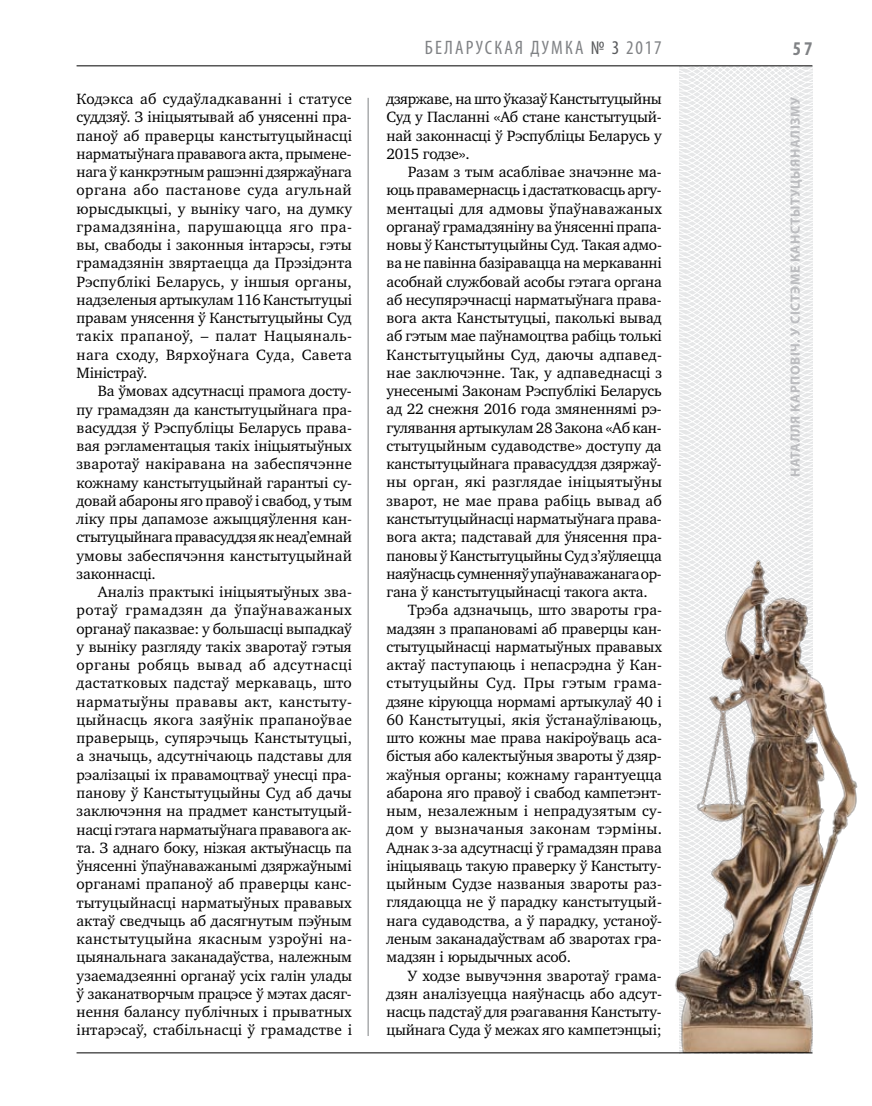
<style>
.page{position:relative;width:872px;height:1106px;background:#fff}
.page>*{position:absolute;margin:0;border:0;box-sizing:border-box;transform-origin:0 0}
.t1{font:condensed 19.5px "Myriad Pro";letter-spacing:.105em;color:#808285}
.t2{font:700 condensed 19.5px "Myriad Pro";color:#808285}
.t3{font:15.3px/18.3px "Charter C";letter-spacing:-.01em;color:#000;text-align:justify}
.t4{font:15.3px "Charter C";letter-spacing:.01em;color:#000}
.t5{font:15.3px "Charter C";letter-spacing:.02em;color:#000}
.t6{font:15.3px "Charter C";letter-spacing:-.03em;color:#000}
.t7{font:15.3px "Charter C";letter-spacing:.015em;color:#000}
.t8{font:700 13.5px "Myriad Pro";letter-spacing:.04em;color:#bcbdc0}
.s1{color:#58595b}
</style>
<div class="page">
<hr style="left:368px;top:98px;width:1px;height:938px;background:#808285">
<svg style="left:621px;top:65px;width:192px;height:989px"></svg>
<hr style="left:77px;top:65px;width:735px;height:1px;background:#000">
<img style="left:667px;top:538px;width:191px;height:514px">
<hr style="left:77px;top:1052px;width:735px;height:1px;background:#000">
<p class="t3" style="left:77px;top:90px;width:277px">Кодэкса аб судаўладкаванні і статусе суддзяў. З ініцыятывай аб унясенні пра&shy;паноў аб праверцы канстытуцыйнасці нарматыўнага прававога акта, прымене&shy;нага ў канкрэтным рашэнні дзяржаўнага органа або пастанове суда агульнай юрысдыкцыі, у выніку чаго, на думку грамадзяніна, парушаюцца яго пра&shy;вы, свабоды і законныя інтарэсы, гэты грамадзянін звяртаецца да Прэзідэнта Рэспублікі Беларусь, у іншыя органы, надзеленыя артыкулам 116 Канстытуцыі правам унясення ў Канстытуцыйны Суд такіх прапаноў, – палат Нацыяналь&shy;нага сходу, Вярхоўнага Суда, Савета Міністраў.</p>
<p class="t3" style="left:77px;top:382px;width:277px;text-indent:21px">Ва ўмовах адсутнасці прамога досту&shy;пу грамадзян да канстытуцыйнага пра&shy;васуддзя ў Рэспубліцы Беларусь права&shy;вая рэгламентацыя такіх ініцыятыўных зваротаў накіравана на забеспячэнне кожнаму канстытуцыйнай гарантыі су&shy;довай абароны яго правоў і свабод, у тым ліку пры дапамозе ажыццяўлення кан&shy;стытуцыйнага правасуддзя як неад’емнай умовы забеспячэння канстытуцыйнай законнасці.</p>
<p class="t3" style="left:77px;top:583px;width:277px;text-indent:21px">Аналіз практыкі ініцыятыўных зва&shy;ротаў грамадзян да ўпаўнаважаных органаў паказвае: у большасці выпадкаў у выніку разгляду такіх зваротаў гэтыя органы робяць вывад аб адсутнасці дастатковых падстаў меркаваць, што нарматыўны прававы акт, канстыту&shy;цыйнасць якога заяўнік прапаноўвае праверыць, супярэчыць Канстытуцыі, а значыць, адсутнічаюць падставы для рэалізацыі іх правамоцтваў унесці пра&shy;панову ў Канстытуцыйны Суд аб дачы заключэння на прадмет канстытуцый&shy;насці гэтага нарматыўнага прававога ак&shy;та. З аднаго боку, нізкая актыўнасць па ўнясенні ўпаўнаважанымі дзяржаўнымі органамі прапаноў аб праверцы канс&shy;тытуцыйнасці нарматыўных прававых актаў сведчыць аб дасягнутым пэўным канстытуцыйна якасным узроўні на&shy;цыянальнага заканадаўства, належным узаемадзеянні органаў усіх галін улады ў заканатворчым працэсе ў мэтах дасяг&shy;нення балансу публічных і прыватных інтарэсаў, стабільнасці ў грамадстве і</p>
<p class="t1" style="left:425px;top:36px;width:138px">БЕЛАРУСКА Я ДУМКА</p>
<p class="t1" style="left:591px;top:36px;width:72px"><span class="s1">№ 3</span> 2017</p>
<p class="t2" style="left:793px;top:37px;width:21px">57</p>
<p class="t3" style="left:386px;top:90px;width:277px">дзяржаве, на што ўказаў Канстытуцыйны Суд у Пасланні «Аб стане канстытуцый&shy;най законнасці ў Рэспубліцы Беларусь у 2015 годзе».</p>
<p class="t3" style="left:408px;top:163px;width:255px">Разам з тым асаблівае значэнне ма-</p>
<p class="t3" style="left:386px;top:181px;width:277px">юць правамернасць і дастатковасць аргу-</p>
<p class="t4" style="left:386px;top:200px;width:277px">ментацыі для адмовы ўпаўнаважаных</p>
<p class="t3" style="left:386px;top:218px;width:277px">органаў грамадзяніну ва ўнясенні прапа-</p>
<p class="t3" style="left:386px;top:236px;width:277px">новы ў Канстытуцыйны Суд. Такая адмо-</p>
<p class="t3" style="left:386px;top:254px;width:277px">ва не павінна базіравацца на меркаванні</p>
<p class="t3" style="left:386px;top:272px;width:277px">асобнай службовай асобы гэтага органа</p>
<p class="t3" style="left:386px;top:291px;width:277px">аб несупярэчнасці нарматыўнага права-</p>
<p class="t3" style="left:386px;top:309px;width:277px">вога акта Канстытуцыі, паколькі вывад</p>
<p class="t3" style="left:386px;top:327px;width:277px">аб гэтым мае паўнамоцтва рабіць толькі</p>
<p class="t4" style="left:386px;top:346px;width:277px">Канстытуцыйны Суд, даючы адпавед-</p>
<p class="t3" style="left:386px;top:364px;width:277px">нае заключэнне. Так, у адпаведнасці з</p>
<p class="t3" style="left:386px;top:382px;width:277px">унесенымі Законам Рэспублікі Беларусь</p>
<p class="t3" style="left:386px;top:400px;width:277px">ад 22 снежня 2016 года змяненнямі рэ-</p>
<p class="t3" style="left:386px;top:418px;width:277px">гулявання артыкулам 28 Закона «Аб кан-</p>
<p class="t3" style="left:386px;top:437px;width:277px">стытуцыйным судаводстве» доступу да</p>
<p class="t3" style="left:386px;top:455px;width:277px">канстытуцыйнага правасуддзя дзяржаў-</p>
<p class="t7" style="left:386px;top:474px;width:277px">ны орган, які разглядае ініцыятыўны</p>
<p class="t4" style="left:386px;top:492px;width:277px">зварот, не мае права рабіць вывад аб</p>
<p class="t3" style="left:386px;top:510px;width:277px">канстытуцыйнасці нарматыўнага права-</p>
<p class="t3" style="left:386px;top:528px;width:277px">вога акта; падставай для ўнясення пра-</p>
<p class="t3" style="left:386px;top:546px;width:277px">пановы ў Канстытуцыйны Суд з’яўляецца</p>
<p class="t6" style="left:386px;top:565px;width:277px">наяўнасць сумненняў упаўнаважанага ор-</p>
<p class="t3" style="left:386px;top:583px;width:263px">гана ў канстытуцыйнасці такога акта.</p>
<p class="t3" style="left:408px;top:601px;width:256px">Трэба адзначыць, што звароты гра-</p>
<p class="t3" style="left:386px;top:619px;width:275px">мадзян з прапановамі аб праверцы кан-</p>
<p class="t3" style="left:386px;top:637px;width:277px">стытуцыйнасці нарматыўных прававых</p>
<p class="t3" style="left:386px;top:656px;width:277px">актаў паступаюць і непасрэдна ў Кан-</p>
<p class="t5" style="left:386px;top:674px;width:277px">стытуцыйны Суд. Пры гэтым грама-</p>
<p class="t3" style="left:386px;top:692px;width:277px">дзяне кіруюцца нормамі артыкулаў 40 і</p>
<p class="t4" style="left:386px;top:711px;width:277px">60 Канстытуцыі, якія ўстанаўліваюць,</p>
<p class="t3" style="left:386px;top:729px;width:277px">што кожны мае права накіроўваць аса-</p>
<p class="t3" style="left:386px;top:747px;width:277px">бістыя або калектыўныя звароты ў дзяр-</p>
<p class="t3" style="left:386px;top:765px;width:277px">жаўныя органы; кожнаму гарантуецца</p>
<p class="t3" style="left:386px;top:783px;width:277px">абарона яго правоў і свабод кампетэнт-</p>
<p class="t4" style="left:386px;top:802px;width:277px">ным, незалежным і непрадузятым су-</p>
<p class="t5" style="left:386px;top:820px;width:277px">дом у вызначаныя законам тэрміны.</p>
<p class="t3" style="left:386px;top:838px;width:277px">Аднак з-за адсутнасці ў грамадзян права</p>
<p class="t3" style="left:386px;top:856px;width:277px">ініцыяваць такую праверку ў Канстыту-</p>
<p class="t3" style="left:386px;top:875px;width:275px">цыйным Судзе названыя звароты раз-</p>
<p class="t3" style="left:386px;top:893px;width:274px">глядаюцца не ў парадку канстытуцый--</p>
<p class="t3" style="left:386px;top:911px;width:277px">нага судаводства, а ў парадку, устаноў-</p>
<p class="t3" style="left:386px;top:929px;width:277px">леным заканадаўствам аб зваротах гра-</p>
<p class="t3" style="left:386px;top:948px;width:186px">мадзян і юрыдычных асоб.</p>
<p class="t3" style="left:408px;top:966px;width:255px">У ходзе вывучэння зваротаў грама-</p>
<p class="t3" style="left:386px;top:984px;width:277px">дзян аналізуецца наяўнасць або адсут-</p>
<p class="t3" style="left:386px;top:1002px;width:277px">насць падстаў для рэагавання Канстыту-</p>
<p class="t3" style="left:386px;top:1021px;width:277px">цыйнага Суда ў межах яго кампетэнцыі;</p>
<p class="t8" style="left:786px;top:477px;width:381px;rotate:-90deg">Наталля Карповіч. У сістэме канстытуцыяналізму</p>
</div>
